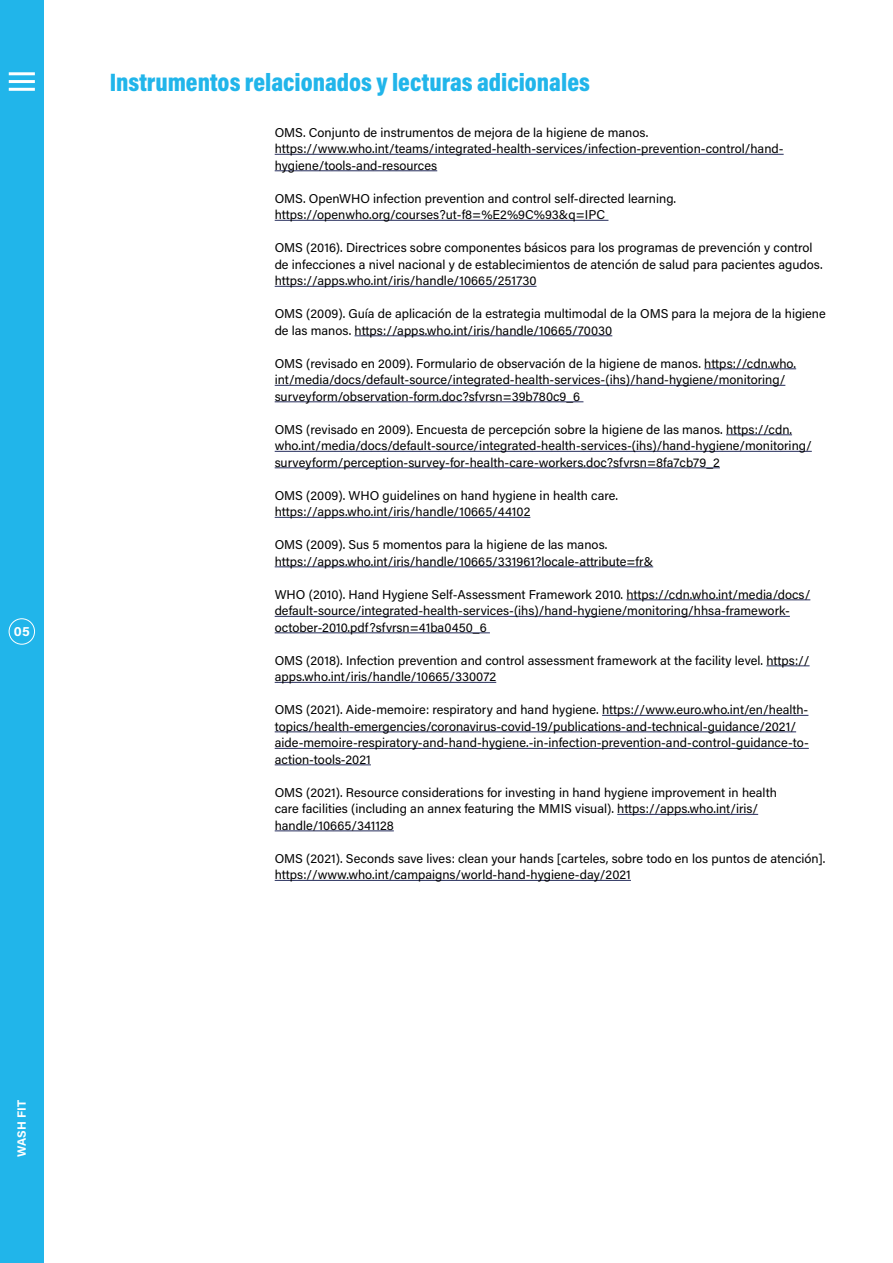
<style>
.page{position:relative;width:893px;height:1263px;background:#fff}
.page>*{position:absolute;margin:0;border:0;box-sizing:border-box;transform-origin:0 0}
.t1{font:900 25.5px "Acumin Pro Cond";color:#21b5ea}
.t2{font:700 13.5px "Acumin Pro";color:#fff}
.t3{font:12.75px/16.5px "Acumin Pro";color:#000}
.t4{font:700 12px "Acumin Pro";letter-spacing:.005em;color:#fff}
</style>
<div class="page">
<div style="left:0;top:0;width:44px;height:1263px;background:#21b5ea"></div>
<hr style="left:9px;top:72px;width:26px;height:3px;background:#fff">
<hr style="left:9px;top:80px;width:26px;height:3px;background:#fff">
<hr style="left:9px;top:88px;width:26px;height:3px;background:#fff">
<div style="left:9px;top:618px;width:26px;height:26px;border:1px solid #fff;border-radius:50%"></div>
<hr style="left:275px;top:154px;width:509px;height:1px;background:#252c5b">
<hr style="left:275px;top:170px;width:162px;height:1px;background:#252c5b">
<hr style="left:275px;top:220px;width:333px;height:1px;background:#252c5b">
<hr style="left:275px;top:286px;width:261px;height:1px;background:#252c5b">
<hr style="left:355px;top:335px;width:257px;height:1px;background:#252c5b">
<hr style="left:704px;top:368px;width:92px;height:1px;background:#252c5b">
<hr style="left:275px;top:385px;width:510px;height:1px;background:#252c5b">
<hr style="left:275px;top:401px;width:308px;height:1px;background:#252c5b">
<hr style="left:726px;top:434px;width:66px;height:1px;background:#252c5b">
<hr style="left:275px;top:451px;width:537px;height:1px;background:#252c5b">
<hr style="left:275px;top:467px;width:445px;height:1px;background:#252c5b">
<hr style="left:275px;top:517px;width:255px;height:1px;background:#252c5b">
<hr style="left:275px;top:566px;width:378px;height:1px;background:#252c5b">
<hr style="left:626px;top:599px;width:184px;height:1px;background:#252c5b">
<hr style="left:275px;top:616px;width:515px;height:1px;background:#252c5b">
<hr style="left:275px;top:632px;width:215px;height:1px;background:#252c5b">
<hr style="left:766px;top:665px;width:44px;height:1px;background:#252c5b">
<hr style="left:275px;top:682px;width:221px;height:1px;background:#252c5b">
<hr style="left:602px;top:715px;width:206px;height:1px;background:#252c5b">
<hr style="left:275px;top:731px;width:521px;height:1px;background:#252c5b">
<hr style="left:275px;top:748px;width:534px;height:1px;background:#252c5b">
<hr style="left:275px;top:764px;width:96px;height:1px;background:#252c5b">
<hr style="left:617px;top:814px;width:141px;height:1px;background:#252c5b">
<hr style="left:275px;top:830px;width:119px;height:1px;background:#252c5b">
<hr style="left:275px;top:880px;width:356px;height:1px;background:#252c5b">
<p class="t2" style="left:14px;top:622px;width:17px">05</p>
<h1 class="t1" style="left:110px;top:66px;width:482px">Instrumentos relacionados y lecturas adicionales</h1>
<p class="t3" style="left:275px;top:123px;width:510px">OMS. Conjunto de instrumentos de mejora de la higiene de manos. https://www.who.int/teams/integrated-health-services/infection-prevention-control/hand&shy;hygiene/tools-and-resources</p>
<p class="t3" style="left:275px;top:189px;width:403px">OMS. OpenWHO infection prevention and control self-directed learning. https://openwho.org/courses?ut-f8=%E2%9C%93&amp;q=IPC</p>
<p class="t3" style="left:275px;top:239px;width:549px">OMS (2016). Directrices sobre componentes básicos para los programas de prevención y control de infecciones a nivel nacional y de establecimientos de atención de salud para pacientes agudos. https://apps.who.int/iris/handle/10665/251730</p>
<p class="t3" style="left:275px;top:305px;width:553px">OMS (2009). Guía de aplicación de la estrategia multimodal de la OMS para la mejora de la higiene de las manos. https://apps.who.int/iris/handle/10665/70030</p>
<p class="t3" style="left:275px;top:354px;width:523px">OMS (revisado en 2009). Formulario de observación de la higiene de manos. https://cdn.who. int/media/docs/default-source/integrated-health-services-(ihs)/hand-hygiene/monitoring/ surveyform/observation-form.doc?sfvrsn=39b780c9_6</p>
<p class="t3" style="left:275px;top:420px;width:539px">OMS (revisado en 2009). Encuesta de percepción sobre la higiene de las manos. https://cdn. who.int/media/docs/default-source/integrated-health-services-(ihs)/hand-hygiene/monitoring/ surveyform/perception-survey-for-health-care-workers.doc?sfvrsn=8fa7cb79_2</p>
<p class="t3" style="left:275px;top:486px;width:345px">OMS (2009). WHO guidelines on hand hygiene in health care. https://apps.who.int/iris/handle/10665/44102</p>
<p class="t3" style="left:275px;top:536px;width:380px">OMS (2009). Sus 5 momentos para la higiene de las manos. https://apps.who.int/iris/handle/10665/331961?locale-attribute=fr&amp;</p>
<p class="t3" style="left:275px;top:585px;width:537px">WHO (2010). Hand Hygiene Self-Assessment Framework 2010. https://cdn.who.int/media/docs/ default-source/integrated-health-services-(ihs)/hand-hygiene/monitoring/hhsa-framework&shy;october-2010.pdf?sfvrsn=41ba0450_6</p>
<p class="t3" style="left:275px;top:651px;width:536px">OMS (2018). Infection prevention and control assessment framework at the facility level. https:// apps.who.int/iris/handle/10665/330072</p>
<p class="t3" style="left:275px;top:701px;width:536px">OMS (2021). Aide-memoire: respiratory and hand hygiene. https://www.euro.who.int/en/health&shy;topics/health-emergencies/coronavirus-covid-19/publications-and-technical-guidance/2021/ aide-memoire-respiratory-and-hand-hygiene.-in-infection-prevention-and-control-guidance-to&shy;action-tools-2021</p>
<p class="t3" style="left:275px;top:783px;width:504px">OMS (2021). Resource considerations for investing in hand hygiene improvement in health care facilities (including an annex featuring the MMIS visual). https://apps.who.int/iris/ handle/10665/341128</p>
<p class="t3" style="left:275px;top:849px;width:552px">OMS (2021). Seconds save lives: clean your hands [carteles, sobre todo en los puntos de atención]. https://www.who.int/campaigns/world-hand-hygiene-day/2021</p>
<p class="t4" style="left:13px;top:1157px;width:58px;rotate:-90deg">WASH FIT</p>
</div>
